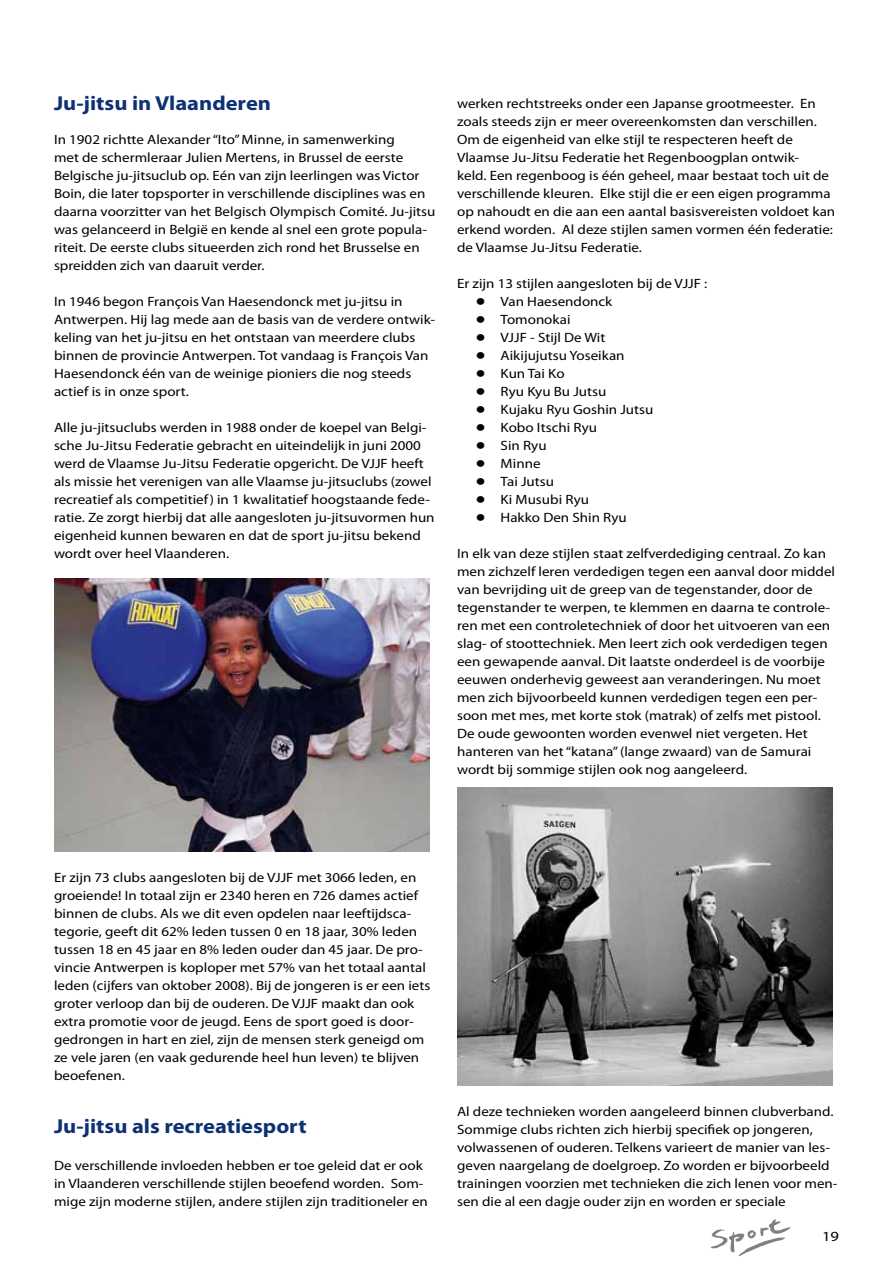
<style>
.page{position:relative;width:893px;height:1263px;background:#fff}
.page>*{position:absolute;margin:0;border:0;box-sizing:border-box;transform-origin:0 0}
.t1{font:700 20.25px "Myriad Pro";color:#0d3174;scale:1.11 1}
.t2{font:14.1px "Myriad Pro";color:#000;scale:1.18 1}
.t3{font:13.5px/18px "Myriad Pro";color:#000;scale:1.11 1}
.s1{font-family:"Universal Newswith Comm Pi"}
</style>
<div class="page">
<img style="left:710px;top:1219px;width:80px;height:38px">
<img style="left:54px;top:578px;width:375px;height:273px">
<img style="left:457px;top:788px;width:376px;height:297px">
<h1 class="t1" style="left:54px;top:90px;width:197px">Ju-jitsu in Vlaanderen</h1>
<p class="t3" style="left:54px;top:130px;width:345px">In 1902 richtte Alexander “Ito” Minne, in samenwerking<br>met de schermleraar Julien Mertens, in Brussel de eerste Belgische ju-jitsuclub op. Eén van zijn leerlingen was Victor Boin, die later topsporter in verschillende disciplines was en daarna voorzitter van het Belgisch Olympisch Comité. Ju-jitsu was gelanceerd in België en kende al snel een grote popula&shy;riteit. De eerste clubs situeerden zich rond het Brusselse en spreidden zich van daaruit verder.</p>
<p class="t3" style="left:54px;top:292px;width:345px">In 1946 begon François Van Haesendonck met ju-jitsu in Antwerpen. Hij lag mede aan de basis van de verdere ontwik&shy;keling van het ju-jitsu en het ontstaan van meerdere clubs binnen de provincie Antwerpen. Tot vandaag is François Van Haesendonck één van de weinige pioniers die nog steeds actief is in onze sport.</p>
<p class="t3" style="left:54px;top:418px;width:344px">Alle ju-jitsuclubs werden in 1988 onder de koepel van Belgi&shy;sche Ju-Jitsu Federatie gebracht en uiteindelijk in juni 2000 werd de Vlaamse Ju-Jitsu Federatie opgericht. De VJJF heeft als missie het verenigen van alle Vlaamse ju-jitsuclubs (zowel recreatief als competitief) in 1 kwalitatief hoogstaande fede&shy;ratie. Ze zorgt hierbij dat alle aangesloten ju-jitsuvormen hun eigenheid kunnen bewaren en dat de sport ju-jitsu bekend wordt over heel Vlaanderen.</p>
<p class="t3" style="left:457px;top:94px;width:342px">werken rechtstreeks onder een Japanse grootmeester. En zoals steeds zijn er meer overeenkomsten dan verschillen.<br>Om de eigenheid van elke stijl te respecteren heeft de Vlaamse Ju-Jitsu Federatie het Regenboogplan ontwik-<br>keld. Een regenboog is één geheel, maar bestaat toch uit de verschillende kleuren. Elke stijl die er een eigen programma op nahoudt en die aan een aantal basisvereisten voldoet kan erkend worden. Al deze stijlen samen vormen één federatie: de Vlaamse Ju-Jitsu Federatie.</p>
<p class="t3" style="left:477px;top:274px;width:209px;text-indent:-20px">Er zijn 13 stijlen aangesloten bij de VJJF : <span class="s1">c</span> Van Haesendonck<br><span class="s1">c</span> Tomonokai<br><span class="s1">c</span> VJJF - Stijl De Wit<br><span class="s1">c</span> Aikijujutsu Yoseikan<br><span class="s1">c</span> Kun Tai Ko<br><span class="s1">c</span> Ryu Kyu Bu Jutsu<br><span class="s1">c</span> Kujaku Ryu Goshin Jutsu<br><span class="s1">c</span> Kobo Itschi Ryu<br><span class="s1">c</span> Sin Ryu<br><span class="s1">c</span> Minne<br><span class="s1">c</span> Tai Jutsu<br><span class="s1">c</span> Ki Musubi Ryu<br><span class="s1">c</span> Hakko Den Shin Ryu</p>
<p class="t3" style="left:457px;top:544px;width:342px">In elk van deze stijlen staat zelfverdediging centraal. Zo kan men zichzelf leren verdedigen tegen een aanval door middel van bevrijding uit de greep van de tegenstander, door de tegenstander te werpen, te klemmen en daarna te controle&shy;ren met een controletechniek of door het uitvoeren van een slag- of stoottechniek. Men leert zich ook verdedigen tegen een gewapende aanval. Dit laatste onderdeel is de voorbije eeuwen onderhevig geweest aan veranderingen. Nu moet men zich bijvoorbeeld kunnen verdedigen tegen een per&shy;soon met mes, met korte stok (matrak) of zelfs met pistool.<br>De oude gewoonten worden evenwel niet vergeten. Het hanteren van het “katana” (lange zwaard) van de Samurai wordt bij sommige stijlen ook nog aangeleerd.</p>
<p class="t3" style="left:54px;top:868px;width:341px">Er zijn 73 clubs aangesloten bij de VJJF met 3066 leden, en groeiende! In totaal zijn er 2340 heren en 726 dames actief binnen de clubs. Als we dit even opdelen naar leeftijdsca&shy;tegorie, geeft dit 62% leden tussen 0 en 18 jaar, 30% leden tussen 18 en 45 jaar en 8% leden ouder dan 45 jaar. De pro&shy;vincie Antwerpen is koploper met 57% van het totaal aantal leden (cijfers van oktober 2008). Bij de jongeren is er een iets groter verloop dan bij de ouderen. De VJJF maakt dan ook extra promotie voor de jeugd. Eens de sport goed is door&shy;gedrongen in hart en ziel, zijn de mensen sterk geneigd om ze vele jaren (en vaak gedurende heel hun leven) te blijven beoefenen.</p>
<h1 class="t1" style="left:54px;top:1112px;width:229px">Ju-jitsu als recreatiesport</h1>
<p class="t3" style="left:54px;top:1156px;width:338px">De verschillende invloeden hebben er toe geleid dat er ook in Vlaanderen verschillende stijlen beoefend worden. Som&shy;mige zijn moderne stijlen, andere stijlen zijn traditioneler en</p>
<p class="t3" style="left:457px;top:1102px;width:344px">Al deze technieken worden aangeleerd binnen clubverband.<br>Sommige clubs richten zich hierbij specifiek op jongeren, volwassenen of ouderen. Telkens varieert de manier van les&shy;geven naargelang de doelgroep. Zo worden er bijvoorbeeld trainingen voorzien met technieken die zich lenen voor men&shy;sen die al een dagje ouder zijn en worden er speciale</p>
<p class="t2" style="left:822px;top:1228px;width:16px">19</p>
</div>
